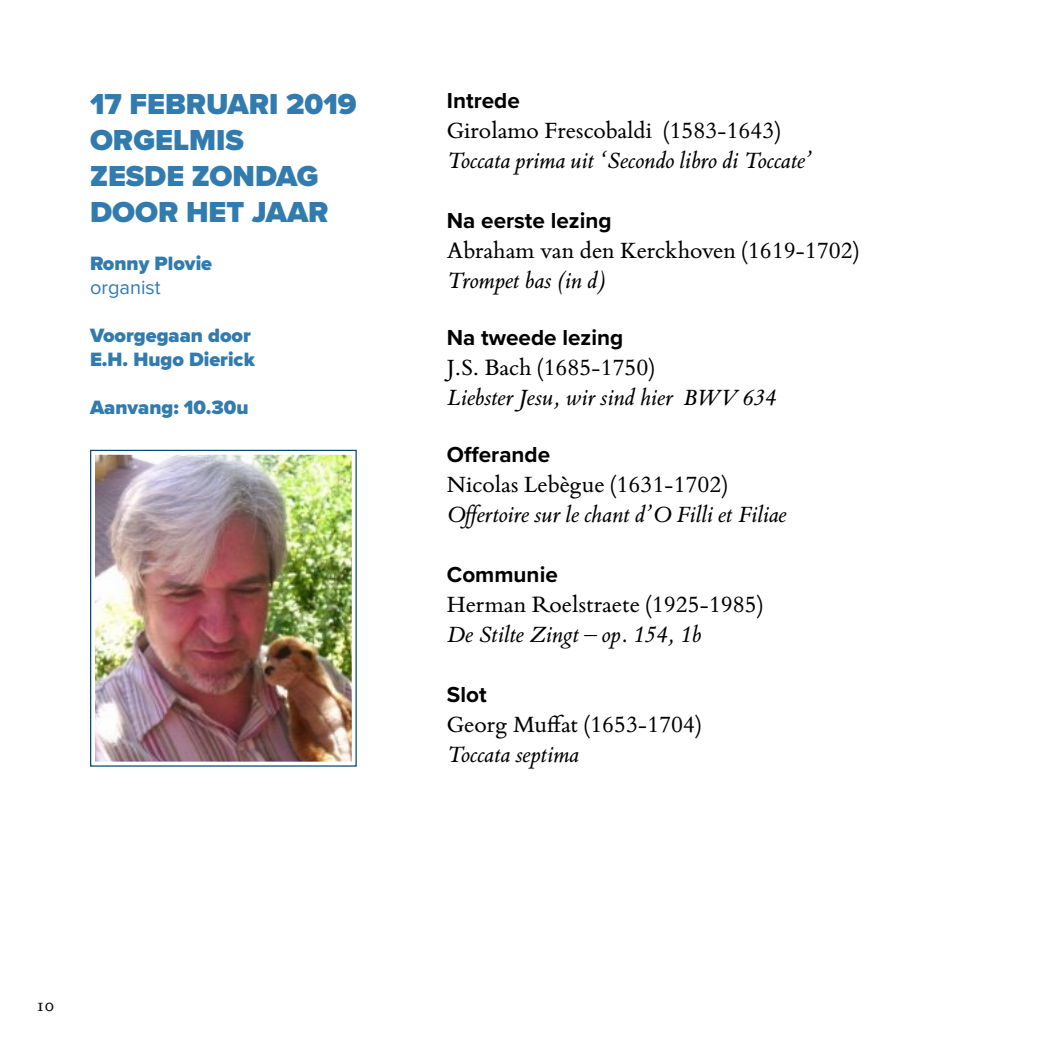
<style>
.page{position:relative;width:1049px;height:1049px;background:#fff}
.page>*{position:absolute;margin:0;border:0;box-sizing:border-box;transform-origin:0 0}
.t1{font:900 30px/36px "Proxima Nova";color:#327bae}
.t2{font:25px "Bembo Book MT Pro";color:#000}
.t3{font:italic 25px "Bembo Book MT Pro";color:#000}
.t4{font:700 22.5px "Proxima Nova";color:#000}
.t5{font:900 20px/24px "Proxima Nova";color:#327bae}
.t6{font:20px "Proxima Nova";color:#327bae}
.t7{font:20px "Bembo Book MT Pro";color:#000}
</style>
<div class="page">
<img style="left:90px;top:449px;width:267px;height:318px">
<p class="t1" style="left:90px;top:85px;width:268px">17 FEBRUARI 2019<br>ORGELMIS<br>ZESDE ZONDAG<br>DOOR HET JAAR</p>
<p class="t5" style="left:90px;top:251px;width:124px">Ronny Plovie</p>
<p class="t6" style="left:90px;top:272px;width:72px">organist</p>
<p class="t5" style="left:90px;top:323px;width:166px">Voorgegaan door<br>E.H. Hugo Dierick</p>
<p class="t5" style="left:90px;top:395px;width:160px">Aanvang: 10.30u</p>
<p class="t4" style="left:447px;top:83px;width:74px">Intrede</p>
<p class="t2" style="left:447px;top:114px;width:335px">Girolamo Frescobaldi (1583-1643)</p>
<p class="t3" style="left:447px;top:144px;width:367px">Toccata prima uit ‘Secondo libro di Toccate’</p>
<p class="t4" style="left:447px;top:203px;width:166px">Na eerste lezing</p>
<p class="t2" style="left:447px;top:234px;width:414px">Abraham van den Kerckhoven (1619-1702)</p>
<p class="t3" style="left:447px;top:264px;width:161px">Trompet bas (in d)</p>
<p class="t4" style="left:447px;top:320px;width:178px">Na tweede lezing</p>
<p class="t2" style="left:447px;top:351px;width:209px">J.S. Bach (1685-1750)</p>
<p class="t3" style="left:447px;top:381px;width:331px">Liebster Jesu, wir sind hier BWV 634</p>
<p class="t4" style="left:447px;top:437px;width:105px">Offerande</p>
<p class="t2" style="left:447px;top:468px;width:282px">Nicolas Lebègue (1631-1702)</p>
<p class="t3" style="left:447px;top:498px;width:341px">Offertoire sur le chant d’O Filli et Filiae</p>
<p class="t4" style="left:447px;top:557px;width:112px">Communie</p>
<p class="t2" style="left:447px;top:588px;width:318px">Herman Roelstraete (1925-1985)</p>
<p class="t3" style="left:447px;top:618px;width:256px">De Stilte Zingt – op. 154, 1b</p>
<p class="t4" style="left:447px;top:677px;width:41px">Slot</p>
<p class="t2" style="left:447px;top:708px;width:256px">Georg Muffat (1653-1704)</p>
<p class="t3" style="left:447px;top:738px;width:134px">Toccata septima</p>
<p class="t7" style="left:36px;top:992px;width:19px">10</p>
</div>
